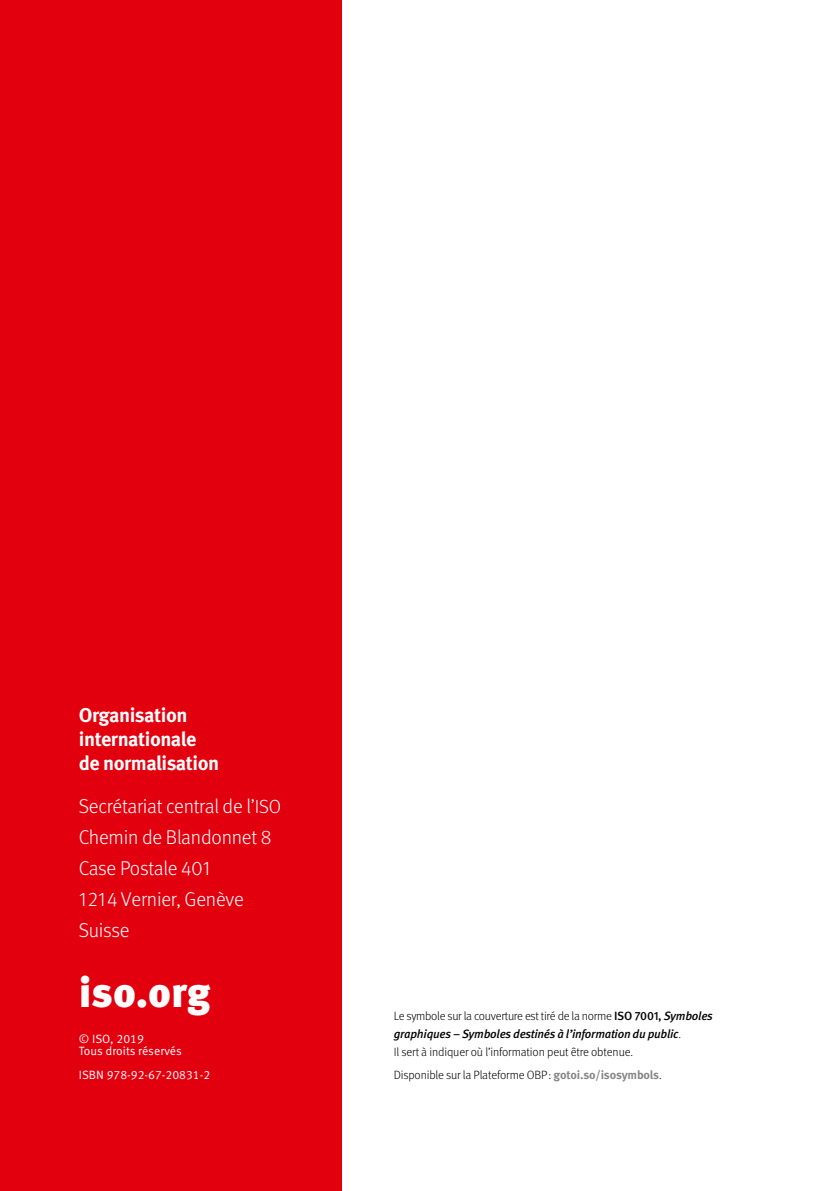
<style>
.page{position:relative;width:840px;height:1191px;background:#fff}
.page>*{position:absolute;margin:0;border:0;box-sizing:border-box;transform-origin:0 0}
.t1{font:900 42px "Meta Pro";letter-spacing:-.005em;color:#fff}
.t2{font:300 20px/30.8px "Meta Pro";letter-spacing:-.01em;color:#fff}
.t3{font:700 20px/24px "Meta Pro";letter-spacing:-.02em;color:#fff}
.t4{font:300 12px/18px "Meta Pro";letter-spacing:-.015em;color:#000}
.t5{font:12px/12px "Meta Pro Norm";color:#fff}
.s1{font-size:19px}
.s2{font-weight:500}
.s3{font-weight:500;font-style:italic}
.s4{font-weight:700;color:#868686}
</style>
<div class="page">
<div style="left:0;top:0;width:341px;height:1191px;background:#e2000f"></div>
<h2 class="t3" style="left:79px;top:702px;width:142px">Organisation internationale de normalisation</h2>
<h2 class="t2" style="left:79px;top:790px;width:204px">Secrétariat central de l’<span class="s1">ISO<br></span>Chemin de Blandonnet 8<br>Case Postale 401<br>1214 Vernier, Genève<br>Suisse</h2>
<h1 class="t1" style="left:79px;top:959px;width:133px">iso.org</h1>
<p class="t5" style="left:79px;top:1032px;width:104px">© ISO, 2019<br>Tous droits réservés</p>
<p class="t5" style="left:79px;top:1068px;width:133px">ISBN 978-92-67-20831-2</p>
<p class="t4" style="left:393px;top:1006px;width:320px">Le symbole sur la couverture est tiré de la norme <span class="s2">ISO 7001,</span> <span class="s3">Symboles graphiques – Symboles destinés à l’information du public</span>.<br>Il sert à indiquer où l’information peut être obtenue.</p>
<p class="t4" style="left:393px;top:1065px;width:269px">Disponible sur la Plateforme OBP: <span class="s4">gotoi.so/isosymbols</span>.</p>
</div>
